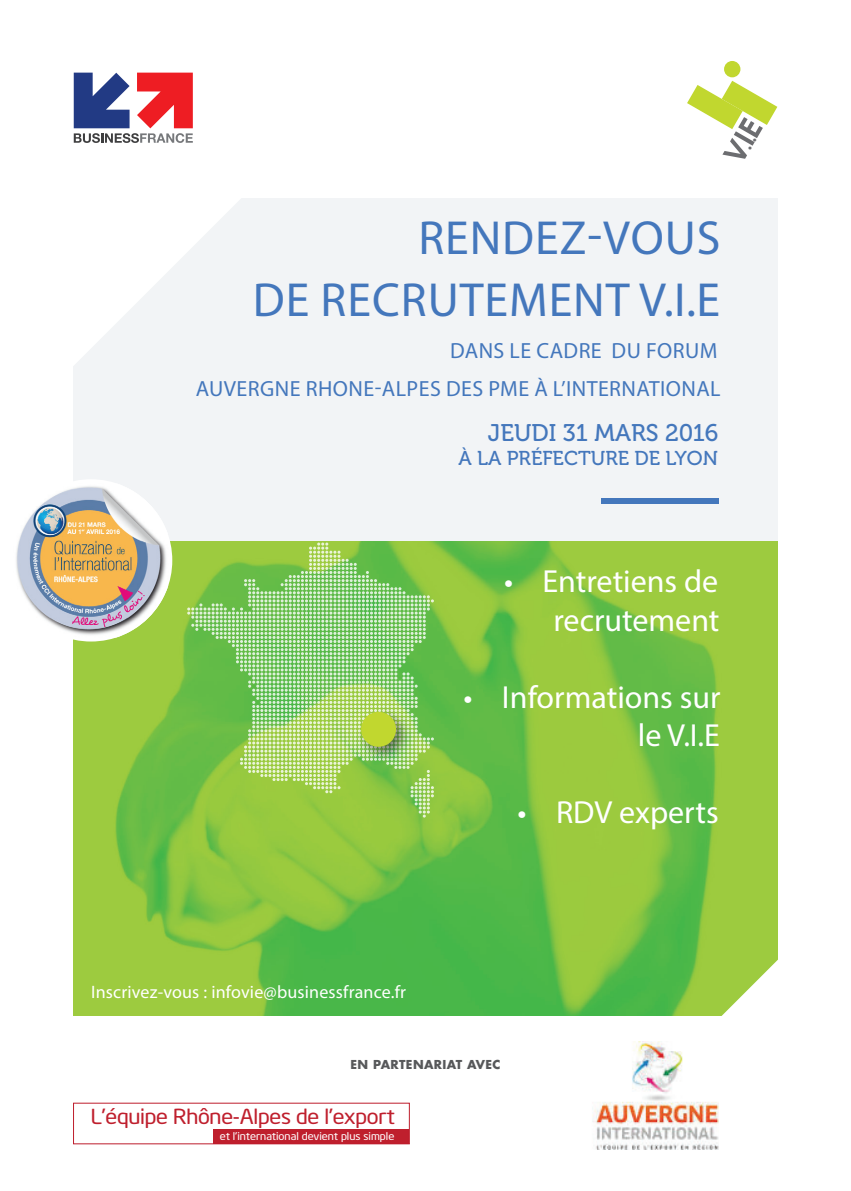
<style>
.page{position:relative;width:851px;height:1191px;background:#fff}
.page>*{position:absolute;margin:0;border:0;box-sizing:border-box;transform-origin:0 0}
.t1{font:48px/62.4px "Myriad Pro";letter-spacing:.02em;color:#4477bc;text-align:right}
.t2{font:32px/38.4px "Myriad Pro";color:#fff;text-align:right}
.t3{font:24px "Museo 500";color:#4477bc}
.t4{font:22px/38.4px "Myriad Pro";letter-spacing:.02em;color:#4477bc}
.t5{font:20.6px "Neo Sans Intel";letter-spacing:-.01em;color:#bf1f2d;scale:1.09 1}
.t6{font:20px "Museo 500";color:#4477bc}
.t7{font:18px "Myriad Pro";letter-spacing:.01em;color:#fff}
.t8{font:700 12px "Futura LT";letter-spacing:.03em;color:#57585a}
.t9{font:10.4px "Neo Sans Intel";color:#fff;scale:1.09 1}
</style>
<div class="page">
<div style="left:74px;top:198px;width:703px;height:817px;background:#f2f4f6"></div>
<img style="left:74px;top:541px;width:703px;height:474px">
<svg style="left:73px;top:72px;width:168px;height:367px;fill:#fff"></svg>
<svg style="left:74px;top:73px;width:119px;height:70px"></svg>
<div style="left:724px;top:61px;width:16px;height:16px;background:#c1d72f;border-radius:50%"></div>
<div style="left:601px;top:498px;width:117px;height:6px;background:#4477bc"></div>
<svg style="left:652px;top:886px;width:126px;height:264px"></svg>
<svg style="left:187px;top:542px;width:247px;height:275px;background:#8dcb62"></svg>
<div style="left:357px;top:707px;width:55px;height:56px;background:#231f20;opacity:.5"></div>
<div style="left:361px;top:712px;width:35px;height:35px;background:#c1d72f;border-radius:50%"></div>
<div style="left:10px;top:479px;width:162px;height:162px;background:#fff;border-radius:50%"></div>
<img style="left:16px;top:486px;width:152px;height:151px">
<div style="left:213px;top:1129px;width:196px;height:14px;background:#bf1f2d"></div>
<div style="left:73px;top:1102px;width:336px;height:42px;border:1px solid #be1d2c"></div>
<img style="left:592px;top:1041px;width:126px;height:108px">
<svg style="left:687px;top:81px;width:90px;height:78px"></svg>
<h1 class="t1" style="left:253px;top:206px;width:469px">Rendez-vous<br>de recrutement V.I.E</h1>
<p class="t4" style="left:196px;top:331px;width:523px;text-indent:254px">Dans le cadre du Forum<br>Auvergne Rhone-ALPES DES</p>
<p class="t4" style="left:488px;top:369px;width:234px">pme à l’International</p>
<p class="t3" style="left:488px;top:419px;width:232px">JEUDI 31 MARS 2016</p>
<p class="t6" style="left:458px;top:447px;width:261px">À LA PRÉFECTURE DE LYON</p>
<h2 class="t2" style="left:504px;top:562px;width:217px">• Entretiens de recrutement</h2>
<h2 class="t2" style="left:463px;top:677px;width:258px">• Informations sur le V.I.E</h2>
<h2 class="t2" style="left:517px;top:792px;width:203px">• RDV experts</h2>
<p class="t7" style="left:91px;top:981px;width:316px">Inscrivez-vous : infovie@businessfrance.fr</p>
<p class="t8" style="left:350px;top:1056px;width:151px">EN PARTENARIAT AVEC</p>
<p class="t5" style="left:91px;top:1103px;width:280px">L’équipe Rhône-Alpes de l’export</p>
<p class="t9" style="left:220px;top:1130px;width:161px">et l'international devient plus simple</p>
</div>
